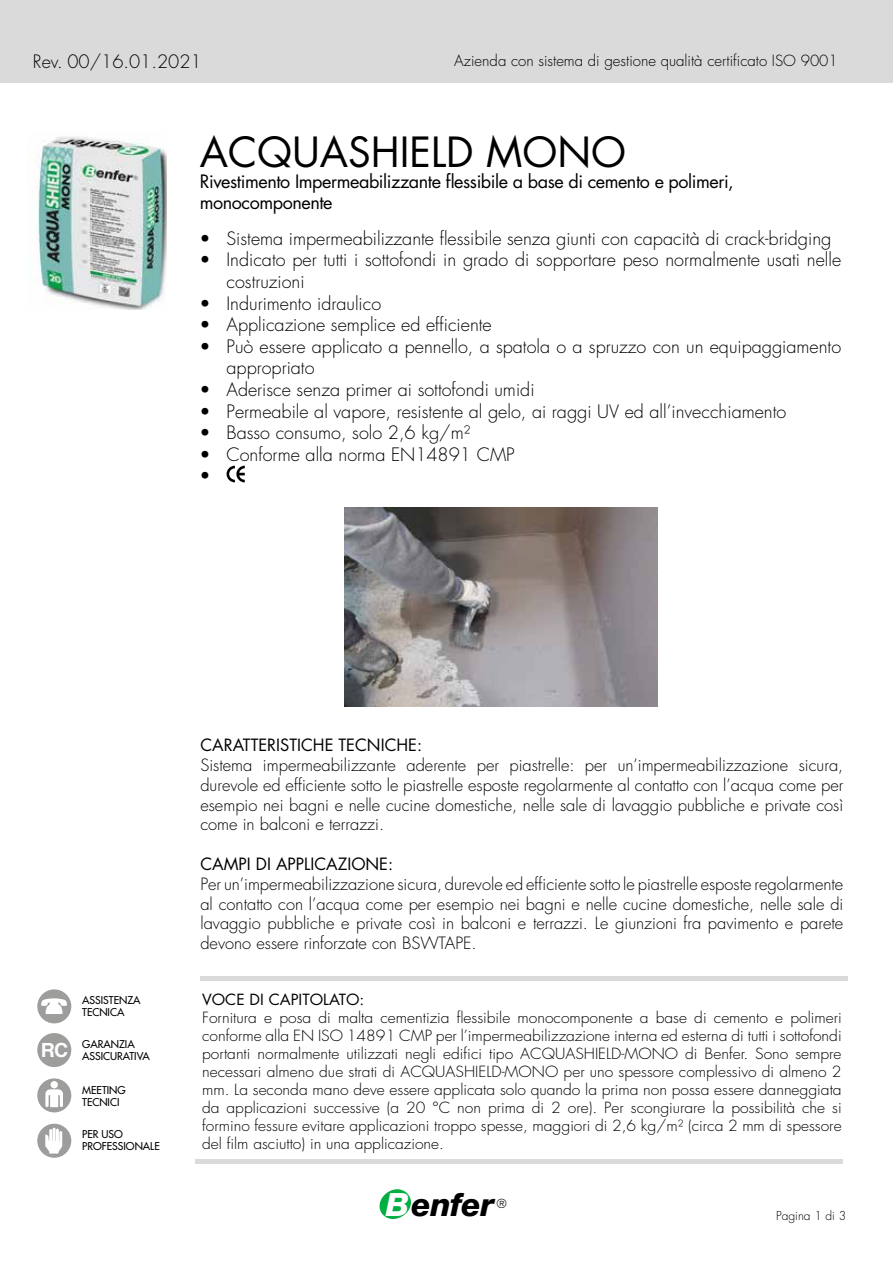
<style>
.page{position:relative;width:893px;height:1263px;background:#fff}
.page>*{position:absolute;margin:0;border:0;box-sizing:border-box;transform-origin:0 0}
.t1{font:40.5px "Futura CE";color:#000}
.t2{font:italic 800 32.1px "Helvetica Neue";letter-spacing:-.02em;color:#000}
.t3{font:300 18px/21.6px "Futura";color:#000}
.t4{font:18px/21px "Futura CE";letter-spacing:-.025em;color:#000}
.t5{font:300 16.5px/19.8px "Futura";color:#000;text-align:justify}
.t6{font:16.5px "Futura CE";color:#000}
.t7{font:300 15px/18px "Futura";color:#000;text-align:justify;scale:1.04 1}
.t8{font:300 15px "Futura";color:#000}
.t9{font:15px "Futura CE";color:#000;scale:1.04 1}
.t10{font:300 12.15px "Futura";color:#000}
.t11{font:300 12px "Futura";color:#000}
.t12{font:10.5px/12px "Futura";color:#000}
.s1{color:#fff}
</style>
<div class="page">
<div style="left:0;top:0;width:893px;height:83px;background:#dadada"></div>
<svg style="left:379px;top:1189px;width:32px;height:30px"></svg>
<hr style="left:200px;top:976px;width:648px;height:4px;background:#dadada">
<hr style="left:196px;top:1159px;width:647px;height:4px;background:#dadada">
<div style="left:37px;top:989px;width:34px;height:34px;background:#9d9d9c;border-radius:50%"></div>
<svg style="left:41px;top:998px;width:26px;height:16px"></svg>
<div style="left:37px;top:1078px;width:34px;height:34px;background:#9d9d9c;border-radius:50%"></div>
<div style="left:51px;top:1081px;width:7px;height:7px;background:#fff;border-radius:50%"></div>
<svg style="left:45px;top:1089px;width:18px;height:18px"></svg>
<div style="left:37px;top:1124px;width:34px;height:34px;background:#9d9d9c;border-radius:50%"></div>
<svg style="left:45px;top:1128px;width:17px;height:25px"></svg>
<div style="left:37px;top:1033px;width:34px;height:34px;background:#9d9d9c;border-radius:50%"></div>
<svg style="left:227px;top:466px;width:18px;height:16px"></svg>
<img style="left:36px;top:136px;width:131px;height:174px">
<img style="left:344px;top:508px;width:313px;height:198px">
<p class="t3" style="left:33px;top:51px;width:170px">Rev. 00/16.01.2021</p>
<p class="t8" style="left:454px;top:51px;width:385px">Azienda con sistema di gestione qualità certificato ISO 9001</p>
<h1 class="t1" style="left:200px;top:127px;width:428px">ACQUASHIELD MONO</h1>
<p class="t4" style="left:200px;top:172px;width:535px">Rivestimento Impermeabilizzante flessibile a base di cemento e polimeri, monocomponente</p>
<p class="t3" style="left:199px;top:228px;width:633px">• Sistema impermeabilizzante flessibile senza giunti con capacità di crack-bridging</p>
<p class="t3" style="left:226px;top:250px;width:616px;text-indent:-27px">• Indicato per tutti i sottofondi in grado di sopportare peso normalmente usati nelle costruzioni</p>
<p class="t3" style="left:199px;top:293px;width:183px">• Indurimento idraulico</p>
<p class="t3" style="left:199px;top:314px;width:294px">• Applicazione semplice ed efficiente</p>
<p class="t3" style="left:226px;top:336px;width:616px;text-indent:-27px">• Può essere applicato a pennello, a spatola o a spruzzo con un equipaggiamento appropriato</p>
<p class="t3" style="left:199px;top:379px;width:337px">• Aderisce senza primer ai sottofondi umidi</p>
<p class="t3" style="left:199px;top:401px;width:588px">• Permeabile al vapore, resistente al gelo, ai raggi UV ed all’invecchiamento</p>
<p class="t3" style="left:199px;top:422px;width:272px">• Basso consumo, solo 2,6 kg/m²</p>
<p class="t3" style="left:199px;top:444px;width:317px">• Conforme alla norma EN14891 CMP •</p>
<p class="t12" style="left:82px;top:995px;width:60px">ASSISTENZA<br>TECNICA</p>
<p class="t12" style="left:41px;top:1039px;width:110px;text-indent:41px">GARANZIA<br><sup>RC</sup> ASSICURATIVA</p>
<p class="t12" style="left:82px;top:1084px;width:45px">MEETING<br>TECNICI</p>
<p class="t12" style="left:82px;top:1128px;width:79px">PER USO<br>PROFESSIONALE</p>
<p class="t6" style="left:200px;top:735px;width:223px">CARATTERISTICHE TECNICHE:</p>
<p class="t5" style="left:200px;top:755px;width:644px">Sistema impermeabilizzante aderente per piastrelle: per un’impermeabilizzazione sicura, durevole ed efficiente sotto le piastrelle esposte regolarmente al contatto con l’acqua come per esempio nei bagni e nelle cucine domestiche, nelle sale di lavaggio pubbliche e private così come in balconi e terrazzi.</p>
<p class="t6" style="left:200px;top:853px;width:194px">CAMPI DI APPLICAZIONE:</p>
<p class="t5" style="left:200px;top:874px;width:645px">Per un’impermeabilizzazione sicura, durevole ed efficiente sotto le piastrelle esposte regolarmente al contatto con l’acqua come per esempio nei bagni e nelle cucine domestiche, nelle sale di lavaggio pubbliche e private così in balconi e terrazzi. Le giunzioni fra pavimento e parete devono essere rinforzate con BSWTAPE.</p>
<p class="t9" style="left:202px;top:990px;width:157px">VOCE DI CAPITOLATO:</p>
<p class="t7" style="left:202px;top:1009px;width:616px">Fornitura e posa di malta cementizia flessibile monocomponente a base di cemento e polimeri conforme alla EN ISO 14891 CMP per l’impermeabilizzazione interna ed esterna di tutti i sottofondi portanti normalmente utilizzati negli edifici tipo ACQUASHIELD-MONO di Benfer. Sono sempre necessari almeno due strati di ACQUASHIELD-MONO per uno spessore complessivo di almeno 2 mm. La seconda mano deve essere applicata solo quando la prima non possa essere danneggiata da applicazioni successive (a 20 °C non prima di 2 ore). Per scongiurare la possibilità che si formino fessure evitare applicazioni troppo spesse, maggiori di 2,6 kg/m² (circa 2 mm di spessore del film asciutto) in una applicazione.</p>
<h2 class="t2" style="left:386px;top:1185px;width:110px"><span class="s1">B</span>enfer</h2>
<p class="t10" style="left:497px;top:1196px;width:11px">®</p>
<p class="t11" style="left:776px;top:1208px;width:72px">Pagina 1 di 3</p>
</div>
